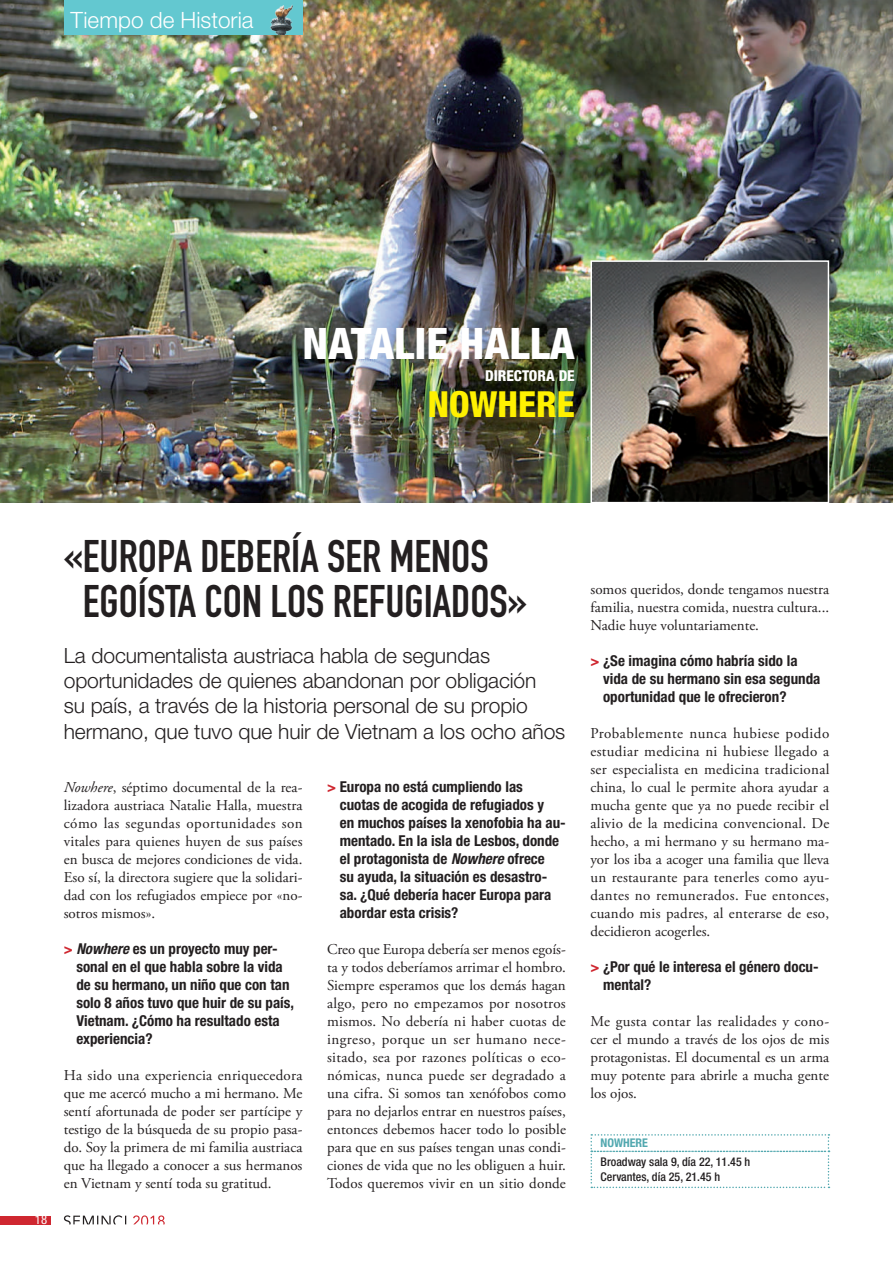
<style>
.page{position:relative;width:893px;height:1263px;background:#fff}
.page>*{position:absolute;margin:0;border:0;box-sizing:border-box;transform-origin:0 0}
.t1{font:45px/45px "DIN Engschrift Std";color:#231f20}
.t2{font:800 condensed 43.5px "Helvetica Neue LT Std";color:#fff}
.t3{font:800 condensed 36px "Helvetica Neue LT Std";color:#fff101}
.t4{font:300 22.5px "Helvetica Neue LT Std";color:#fff}
.t5{font:300 21px/25.2px "Helvetica Neue LT Std";letter-spacing:-.005em;color:#231f20}
.t6{font:15px/18px "Adobe Garamond Pro";color:#231f20;text-align:justify}
.t7{font:700 condensed 15px/18px "Helvetica Neue LT Std";color:#231f20}
.t8{font:800 condensed 15px "Helvetica Neue LT Std";color:#fff}
.t9{font:condensed 12.75px "Helvetica Neue LT Std";color:#fff}
.t10{font:500 condensed 12px/14.4px "Helvetica Neue LT Std";color:#231f20}
.t11{font:700 condensed 12px "Helvetica Neue LT Std";color:#52a8af}
.s1{font-style:italic}
.s2{color:#cf2730}
</style>
<div class="page">
<div style="left:0;top:1215px;width:50px;height:9px;background:#cf2730"></div>
<svg style="left:133px;top:1215px;width:32px;height:9px"></svg>
<svg style="left:64px;top:1215px;width:62px;height:9px"></svg>
<img style="left:0;top:0;width:893px;height:502px">
<svg style="left:590px;top:1134px;width:239px;height:54px"></svg>
<div style="left:64px;top:0;width:239px;height:35px;background:#63c8d0"></div>
<img style="left:270px;top:4px;width:23px;height:31px">
<img style="left:590px;top:260px;width:240px;height:243px">
<h3 class="t4" style="left:70px;top:6px;width:185px">Tiempo de Historia</h3>
<h2 class="t2" style="left:302px;top:317px;width:274px">NATALIE HALLA</h2>
<p class="t8" style="left:485px;top:367px;width:91px">DIRECTORA DE</p>
<h3 class="t3" style="left:428px;top:382px;width:148px">NOWHERE</h3>
<p class="t9" style="left:35px;top:1212px;width:14px">18</p>
<h1 class="t1" style="left:83px;top:534px;width:445px;text-indent:-19px">«EUROPA DEBERÍA SER MENOS<br>EGOÍSTA CON LOS REFUGIADOS»</h1>
<h3 class="t5" style="left:64px;top:642px;width:503px">La documentalista austriaca habla de segundas oportunidades de quienes abandonan por obligación<br>su país, a través de la historia personal de su propio hermano, que tuvo que huir de Vietnam a los ocho años</h3>
<p class="t6" style="left:64px;top:779px;width:240px"><span class="s1">Nowhere</span>, séptimo documental de la rea&shy;lizadora austriaca Natalie Halla, muestra cómo las segundas oportunidades son vitales para quienes huyen de sus países en busca de mejores condiciones de vida.<br>Eso sí, la directora sugiere que la solidari&shy;dad con los refugiados empiece por «no&shy;sotros mismos».</p>
<p class="t7" style="left:76px;top:939px;width:219px;text-indent:-13px"><span class="s2">&gt;</span> <span class="s1">Nowhere</span> es un proyecto muy per&shy;sonal en el que habla sobre la vida de su hermano, un niño que con tan solo 8 años tuvo que huir de su país,<br>Vietnam. ¿Cómo ha resultado esta experiencia?</p>
<p class="t6" style="left:64px;top:1067px;width:240px">Ha sido una experiencia enriquecedora que me acercó mucho a mi hermano. Me sentí afortunada de poder ser partícipe y testigo de la búsqueda de su propio pasa&shy;do. Soy la primera de mi familia austriaca que ha llegado a conocer a sus hermanos en Vietnam y sentí toda su gratitud.</p>
<p class="t7" style="left:340px;top:777px;width:228px;text-indent:-13px"><span class="s2">&gt;</span> Europa no está cumpliendo las cuotas de acogida de refugiados y<br>en muchos países la xenofobia ha au&shy;mentado. En la isla de Lesbos, donde el protagonista de <span class="s1">Nowhere</span> ofrece<br>su ayuda, la situación es desastro&shy;sa. ¿Qué debería hacer Europa para abordar esta crisis?</p>
<p class="t6" style="left:327px;top:941px;width:240px">Creo que Europa debería ser menos egoís&shy;ta y todos deberíamos arrimar el hombro.<br>Siempre esperamos que los demás hagan algo, pero no empezamos por nosotros mismos. No debería ni haber cuotas de ingreso, porque un ser humano nece&shy;sitado, sea por razones políticas o eco&shy;nómicas, nunca puede ser degradado a una cifra. Si somos tan xenófobos como para no dejarlos entrar en nuestros países, entonces debemos hacer todo lo posible para que en sus países tengan unas condi&shy;ciones de vida que no les obliguen a huir.<br>Todos queremos vivir en un sitio donde</p>
<p class="t6" style="left:590px;top:581px;width:240px">somos queridos, donde tengamos nuestra familia, nuestra comida, nuestra cultura...<br>Nadie huye voluntariamente.</p>
<p class="t7" style="left:603px;top:651px;width:219px;text-indent:-13px"><span class="s2">&gt;</span> ¿Se imagina cómo habría sido la vida de su hermano sin esa segunda oportunidad que le ofrecieron?</p>
<p class="t6" style="left:590px;top:725px;width:240px">Probablemente nunca hubiese podido estudiar medicina ni hubiese llegado a ser especialista en medicina tradicional china, lo cual le permite ahora ayudar a mucha gente que ya no puede recibir el alivio de la medicina convencional. De hecho, a mi hermano y su hermano ma&shy;yor los iba a acoger una familia que lleva un restaurante para tenerles como ayu&shy;dantes no remunerados. Fue entonces, cuando mis padres, al enterarse de eso, decidieron acogerles.</p>
<p class="t7" style="left:603px;top:957px;width:217px;text-indent:-13px"><span class="s2">&gt;</span> ¿Por qué le interesa el género docu&shy;mental?</p>
<p class="t6" style="left:590px;top:1013px;width:240px">Me gusta contar las realidades y cono&shy;cer el mundo a través de los ojos de mis protagonistas. El documental es un arma muy potente para abrirle a mucha gente los ojos.</p>
<p class="t11" style="left:600px;top:1136px;width:49px">NOWHERE</p>
<p class="t10" style="left:601px;top:1155px;width:151px">Broadway sala 9, día 22, 11.45 h<br>Cervantes, día 25, 21.45 h</p>
</div>
